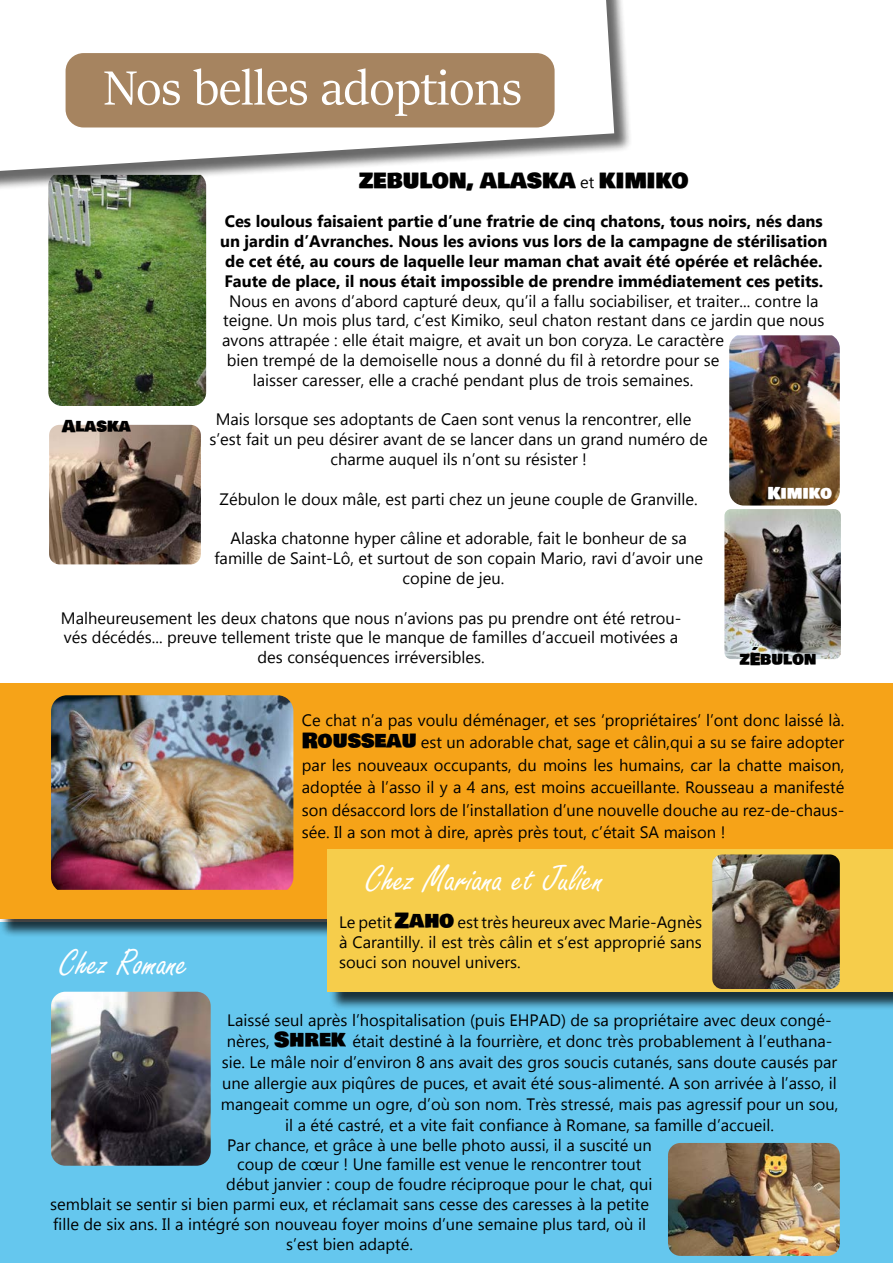
<style>
.page{position:relative;width:893px;height:1263px;background:#fff}
.page>*{position:absolute;margin:0;border:0;box-sizing:border-box;transform-origin:0 0}
.t1{font:54px "Sitka Banner";color:#fff}
.t2{font:39px "Freestyle Script";color:#fff}
.t3{font:21px "Bowlby One SC";color:#000}
.t4{font:16.5px/22.5px "Gadugi";color:#000;text-align:justify}
.t5{font:700 16.5px/19.8px "Gadugi";color:#000;text-align:center}
.t6{font:16.5px "Bowlby One SC";color:#000}
.t7{font:16.5px "Bowlby One SC";color:#fff}
.s1{font-family:"Gadugi";font-size:16.5px}
.s2{font-family:"Bowlby One SC";font-size:21px}
</style>
<div class="page">
<div style="left:0;top:923px;width:893px;height:340px;background:#65c7ee"></div>
<div style="left:0;top:685px;width:893px;height:253px;background:#000;opacity:.75"></div>
<div style="left:0;top:684px;width:893px;height:235px;background:#f6a318"></div>
<div style="left:329px;top:851px;width:564px;height:160px;background:#000;opacity:.75"></div>
<div style="left:327px;top:849px;width:566px;height:143px;background:#f6cd4b"></div>
<img style="left:48px;top:192px;width:158px;height:214px">
<img style="left:724px;top:509px;width:117px;height:150px">
<div style="left:0;top:0;width:633px;height:192px;background:#000;opacity:.75"></div>
<svg style="left:0;top:0;width:614px;height:173px"></svg>
<div style="left:66px;top:53px;width:489px;height:74px;background:#a68460;border-radius:18px"></div>
<img style="left:729px;top:335px;width:111px;height:170px">
<img style="left:49px;top:425px;width:152px;height:139px">
<img style="left:712px;top:854px;width:128px;height:135px">
<img style="left:51px;top:695px;width:242px;height:195px">
<img style="left:51px;top:992px;width:160px;height:174px">
<img style="left:668px;top:1143px;width:172px;height:113px">
<h1 class="t1" style="left:103px;top:51px;width:420px">Nos belles adoptions</h1>
<p class="t3" style="left:359px;top:165px;width:331px">ZEBULON, ALASKA <span class="s1">et</span> KIMIKO</p>
<p class="t5" style="left:220px;top:211px;width:609px">Ces loulous faisaient partie d’une fratrie de cinq chatons, tous noirs, nés dans un jardin d’Avranches. Nous les avions vus lors de la campagne de stérilisation de cet été, au cours de laquelle leur maman chat avait été opérée et relâchée.<br>Faute de place, il nous était impossible de prendre immédiatement ces petits.</p>
<p class="t4" style="left:229px;top:289px;width:591px">Nous en avons d’abord capturé deux, qu’il a fallu sociabiliser, et traiter... contre la</p>
<p class="t4" style="left:223px;top:309px;width:603px">teigne. Un mois plus tard, c’est Kimiko, seul chaton restant dans ce jardin que nous</p>
<p class="t4" style="left:222px;top:329px;width:503px">avons attrapée : elle était maigre, et avait un bon coryza. Le caractère</p>
<p class="t4" style="left:227px;top:349px;width:494px">bien trempé de la demoiselle nous a donné du fil à retordre pour se</p>
<p class="t4" style="left:253px;top:368px;width:442px">laisser caresser, elle a craché pendant plus de trois semaines.</p>
<p class="t6" style="left:62px;top:414px;width:70px">Alaska</p>
<p class="t4" style="left:216px;top:408px;width:477px">Mais lorsque ses adoptants de Caen sont venus la rencontrer, elle</p>
<p class="t4" style="left:209px;top:428px;width:500px">s’est fait un peu désirer avant de se lancer dans un grand numéro de</p>
<p class="t4" style="left:330px;top:448px;width:258px">charme auquel ils n’ont su résister !</p>
<p class="t4" style="left:220px;top:487px;width:480px">Zébulon le doux mâle, est parti chez un jeune couple de Granville.</p>
<p class="t4" style="left:230px;top:527px;width:458px">Alaska chatonne hyper câline et adorable, fait le bonheur de sa</p>
<p class="t4" style="left:214px;top:547px;width:490px">famille de Saint-Lô, et surtout de son copain Mario, ravi d’avoir une</p>
<p class="t4" style="left:403px;top:567px;width:103px">copine de jeu.</p>
<p class="t4" style="left:61px;top:608px;width:622px;line-height:19.6px;text-align:center">Malheureusement les deux chatons que nous n’avions pas pu prendre ont été retrou&shy;vés décédés... preuve tellement triste que le manque de familles d’accueil motivées a des conséquences irréversibles.</p>
<p class="t7" style="left:768px;top:481px;width:66px">Kimiko</p>
<p class="t6" style="left:740px;top:647px;width:78px">zÉbulon</p>
<p class="t4" style="left:302px;top:708px;width:544px">Ce chat n’a pas voulu déménager, et ses ‘propriétaires’ l’ont donc laissé là.<br><span class="s2">Rousseau</span> est un adorable chat, sage et câlin,qui a su se faire adopter par les nouveaux occupants, du moins les humains, car la chatte maison, adoptée à l’asso il y a 4 ans, est moins accueillante. Rousseau a manifesté son désaccord lors de l’installation d’une nouvelle douche au rez-de-chaus&shy;sée. Il a son mot à dire, après près tout, c’était SA maison !</p>
<h2 class="t2" style="left:60px;top:941px;width:130px">Chez Romane</h2>
<h2 class="t2" style="left:366px;top:858px;width:239px">Chez Mariana et Julien</h2>
<p class="t4" style="left:339px;top:913px;width:364px;line-height:19.8px">Le petit <span class="s2">Zaho</span> est très heureux avec Marie-Agnès à Carantilly. il est très câlin et s’est approprié sans souci son nouvel univers.</p>
<p class="t4" style="left:227px;top:1008px;width:606px">Laissé seul après l’hospitalisation (puis EHPAD) de sa propriétaire avec deux congé-</p>
<p class="t4" style="left:227px;top:1029px;width:607px">nères, <span class="s2">Shrek</span> était destiné à la fourrière, et donc très probablement à l’euthana-</p>
<p class="t4" style="left:222px;top:1050px;width:617px">sie. Le mâle noir d’environ 8 ans avait des gros soucis cutanés, sans doute causés par</p>
<p class="t4" style="left:222px;top:1071px;width:616px">une allergie aux piqûres de puces, et avait été sous-alimenté. A son arrivée à l’asso, il</p>
<p class="t4" style="left:221px;top:1092px;width:619px">mangeait comme un ogre, d’où son nom. Très stressé, mais pas agressif pour un sou,</p>
<p class="t4" style="left:285px;top:1113px;width:490px">il a été castré, et a vite fait confiance à Romane, sa famille d’accueil.</p>
<p class="t4" style="left:227px;top:1133px;width:426px">Par chance, et grâce à une belle photo aussi, il a suscité un</p>
<p class="t4" style="left:237px;top:1153px;width:406px">coup de cœur ! Une famille est venue le rencontrer tout</p>
<p class="t4" style="left:226px;top:1173px;width:428px">début janvier : coup de foudre réciproque pour le chat, qui</p>
<p class="t4" style="left:50px;top:1193px;width:600px">semblait se sentir si bien parmi eux, et réclamait sans cesse des caresses à la petite</p>
<p class="t4" style="left:53px;top:1212px;width:594px">fille de six ans. Il a intégré son nouveau foyer moins d’une semaine plus tard, où il</p>
<p class="t4" style="left:286px;top:1232px;width:128px">s’est bien adapté.</p>
</div>
